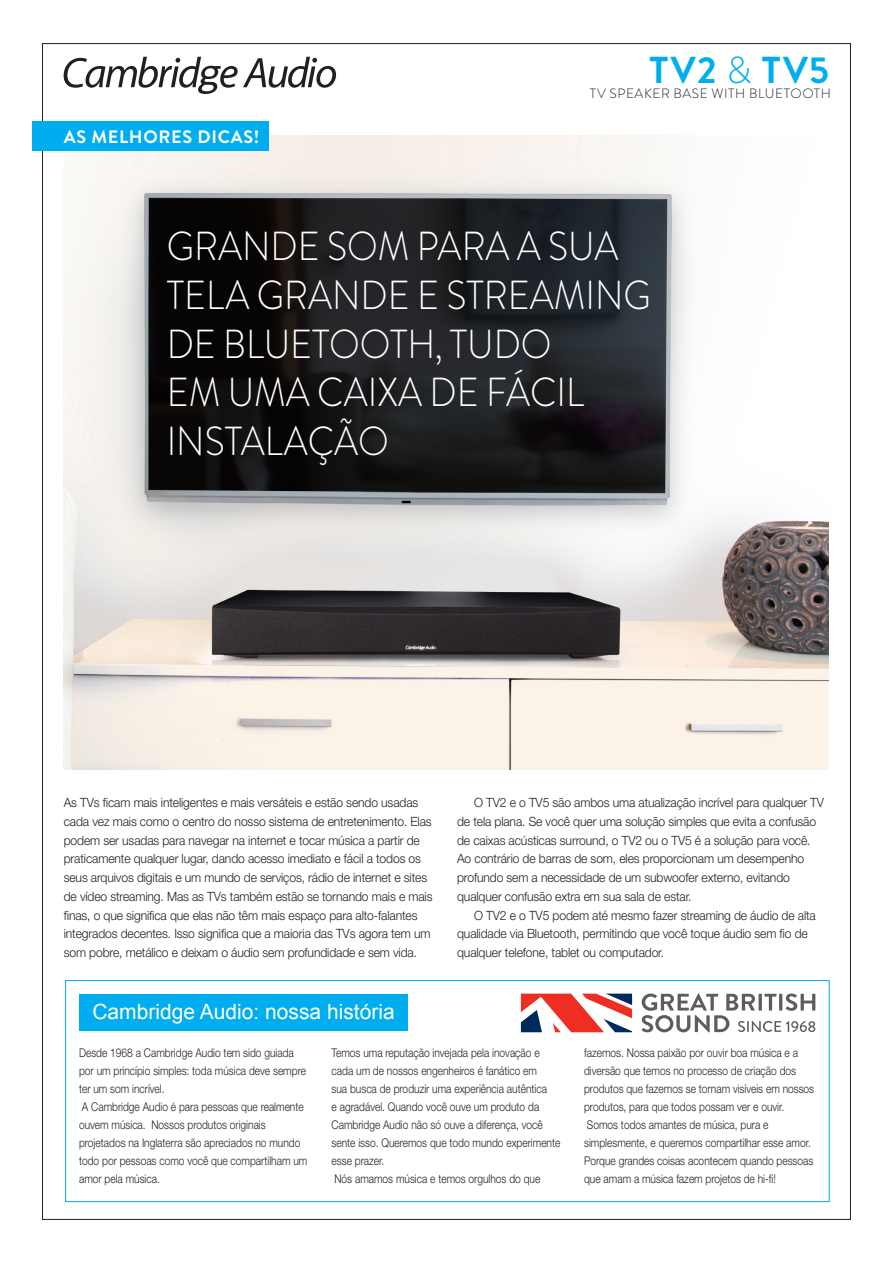
<style>
.page{position:relative;width:893px;height:1263px;background:#fff}
.page>*{position:absolute;margin:0;border:0;box-sizing:border-box;transform-origin:0 0}
.t1{font:300 40.5px/48.6px "Brandon Grotesque";color:#fff;scale:.91 1}
.t2{font:700 37.5px "Brandon Grotesque";letter-spacing:.05em;color:#00aeef}
.t3{font:21px "Arial";color:#fff}
.t4{font:700 18px "Brandon Grotesque";letter-spacing:.04em;color:#fff}
.t5{font:300 13.5px "Brandon Grotesque";letter-spacing:.04em;color:#231f20}
.t6{font:300 12.75px/18.8px "Helvetica Neue";letter-spacing:-.01em;color:#231f20;scale:.95 1}
.t7{font:300 12px/18px "Helvetica Neue";color:#231f20;scale:.85 1}
.s1{font-weight:300}
</style>
<div class="page">
<svg style="left:64px;top:57px;width:272px;height:37px"></svg>
<img style="left:64px;top:136px;width:765px;height:634px">
<div style="left:65px;top:980px;width:765px;height:222px;border:1px solid #00aeef"></div>
<div style="left:33px;top:122px;width:236px;height:29px;background:#00aeef"></div>
<div style="left:79px;top:994px;width:328px;height:37px;background:#00aeef"></div>
<svg style="left:521px;top:994px;width:111px;height:38px"></svg>
<svg style="left:642px;top:993px;width:173px;height:39px"></svg>
<h3 class="t4" style="left:64px;top:124px;width:197px">AS MELHORES DICAS!</h3>
<h2 class="t2" style="left:649px;top:44px;width:181px">TV2 <span class="s1">&amp;</span> TV5</h2>
<p class="t5" style="left:590px;top:84px;width:243px">TV SPEAKER BASE WITH BLUETOOTH</p>
<h1 class="t1" style="left:167px;top:222px;width:533px">GRANDE SOM PARA A SUA<br>TELA GRANDE E STREAMING<br>DE BLUETOOTH, TUDO<br>EM UMA CAIXA DE FÁCIL<br>INSTALAÇÃO</h1>
<p class="t6" style="left:64px;top:793px;width:390px">As TVs ficam mais inteligentes e mais versáteis e estão sendo usadas cada vez mais como o centro do nosso sistema de entretenimento. Elas podem ser usadas para navegar na internet e tocar música a partir de praticamente qualquer lugar, dando acesso imediato e fácil a todos os seus arquivos digitais e um mundo de serviços, rádio de internet e sites de vídeo streaming. Mas as TVs também estão se tornando mais e mais finas, o que significa que elas não têm mais espaço para alto-falantes integrados decentes. Isso significa que a maioria das TVs agora tem um som pobre, metálico e deixam o áudio sem profundidade e sem vida.</p>
<p class="t6" style="left:457px;top:793px;width:388px;text-indent:17px">O TV2 e o TV5 são ambos uma atualização incrível para qualquer TV de tela plana. Se você quer uma solução simples que evita a confusão de caixas acústicas surround, o TV2 ou o TV5 é a solução para você.<br>Ao contrário de barras de som, eles proporcionam um desempenho profundo sem a necessidade de um subwoofer externo, evitando qualquer confusão extra em sua sala de estar.</p>
<p class="t6" style="left:457px;top:905px;width:379px;text-indent:17px">O TV2 e o TV5 podem até mesmo fazer streaming de áudio de alta qualidade via Bluetooth, permitindo que você toque áudio sem fio de qualquer telefone, tablet ou computador.</p>
<h3 class="t3" style="left:92px;top:1000px;width:304px">Cambridge Audio: nossa história</h3>
<p class="t7" style="left:79px;top:1044px;width:270px">Desde 1968 a Cambridge Audio tem sido guiada por um princípio simples: toda música deve sempre ter um som incrível.<br>A Cambridge Audio é para pessoas que realmente ouvem música. Nossos produtos originais projetados na Inglaterra são apreciados no mundo todo por pessoas como você que compartilham um amor pela música.</p>
<p class="t7" style="left:332px;top:1044px;width:271px">Temos uma reputação invejada pela inovação e cada um de nossos engenheiros é fanático em<br>sua busca de produzir uma experiência autêntica<br>e agradável. Quando você ouve um produto da Cambridge Audio não só ouve a diferença, você sente isso. Queremos que todo mundo experimente esse prazer.<br>Nós amamos música e temos orgulhos do que</p>
<p class="t7" style="left:584px;top:1044px;width:272px">fazemos. Nossa paixão por ouvir boa música e a diversão que temos no processo de criação dos produtos que fazemos se tornam visíveis em nossos produtos, para que todos possam ver e ouvir.<br>Somos todos amantes de música, pura e simplesmente, e queremos compartilhar esse amor.<br>Porque grandes coisas acontecem quando pessoas que amam a música fazem projetos de hi-fi!</p>
</div>
